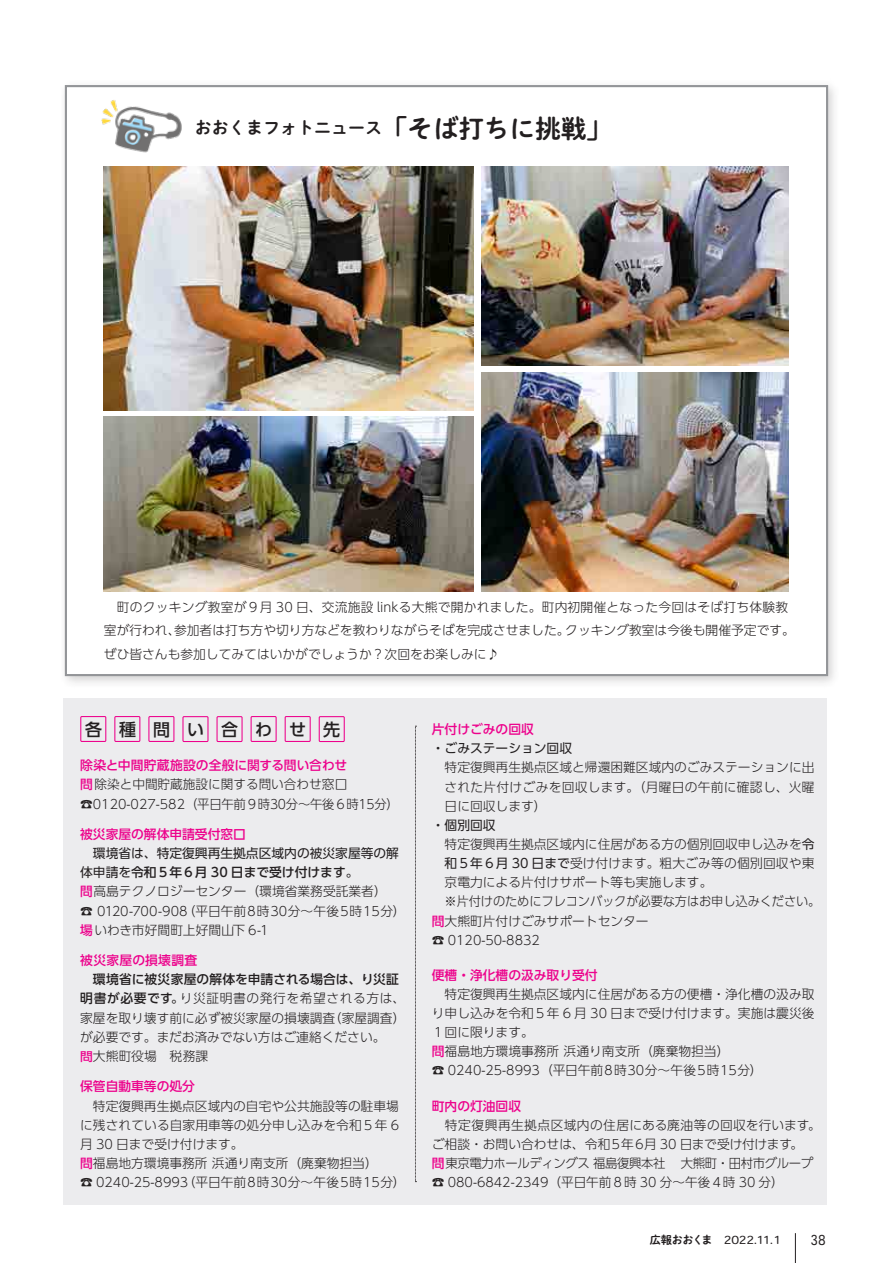
<style>
.page{position:relative;width:893px;height:1263px;background:#fff}
.page>*{position:absolute;margin:0;border:0;box-sizing:border-box;transform-origin:0 0}
.t1{font:25.5px "P Shuei NM Go Std N B";color:#231f20}
.t2{font:16.95px "P Shuei NM Go Std N B";color:#231f20}
.t3{font:500 16.95px "UD Shin Go Pro";letter-spacing:1em;color:#231f20}
.t4{font:13.8px "Heisei Maru Go Std W4";color:#231f20;scale:.8 1}
.t5{font:300 12.75px/19.2px "UD Shin Go Pro";color:#231f20}
.t6{font:300 12.75px/23.4px "UD Shin Go Pro";letter-spacing:.02em;color:#231f20}
.t7{font:500 12.75px "UD Shin Go Pro";color:#ed028c}
.t8{font:500 12.75px "UD Shin Go Pro";color:#231f20}
.t9{font:12.75px "UD Shin Go Pro";color:#231f20}
.t10{font:300 12.75px "UD Shin Go Pro";color:#231f20;scale:.96 1}
.t11{font:300 12.75px "UD Shin Go Pro";letter-spacing:.045em;color:#231f20}
.t12{font:500 12.75px "UD Shin Go Pro";letter-spacing:.02em;color:#ed028c}
.t13{font:500 12.75px "UD Shin Go Pro";letter-spacing:.04em;color:#231f20}
.t14{font:11.1px "Heisei Maru Go Std W4";letter-spacing:-.005em;color:#231f20}
.t15{font:11.1px "P Shuei NM Go Std N B";letter-spacing:-.035em;color:#231f20}
.s1{font-weight:500;color:#ed028c}
.s2{font-weight:400}
.s3{font-weight:500;font-size:12.15px;color:#ed028c}
</style>
<div class="page">
<div style="left:64px;top:698px;width:763px;height:506px;background:#ececee"></div>
<svg style="left:415px;top:726px;width:1px;height:456px"></svg>
<div style="left:285px;top:716px;width:26px;height:26px;border:1px solid #ed028c"></div>
<div style="left:148px;top:716px;width:26px;height:26px;border:1px solid #ed028c"></div>
<div style="left:217px;top:716px;width:26px;height:26px;border:1px solid #ed028c"></div>
<div style="left:251px;top:716px;width:26px;height:26px;border:1px solid #ed028c"></div>
<div style="left:114px;top:716px;width:26px;height:26px;border:1px solid #ed028c"></div>
<div style="left:80px;top:716px;width:26px;height:26px;border:1px solid #ed028c"></div>
<div style="left:319px;top:716px;width:26px;height:26px;border:1px solid #ed028c"></div>
<div style="left:182px;top:716px;width:27px;height:26px;border:1px solid #ed028c"></div>
<div style="left:58px;top:79px;width:782px;height:610px;background:#231f20;opacity:.2"></div>
<svg style="left:64px;top:84px;width:765px;height:593px"></svg>
<div style="left:189px;top:109px;width:416px;height:41px;background:#fff"></div>
<div style="left:189px;top:107px;width:416px;height:41px;background:#fff"></div>
<img style="left:104px;top:166px;width:369px;height:245px">
<img style="left:101px;top:97px;width:81px;height:59px">
<img style="left:481px;top:373px;width:307px;height:218px">
<img style="left:104px;top:417px;width:369px;height:174px">
<img style="left:481px;top:167px;width:307px;height:199px">
<hr style="left:795px;top:1233px;width:1px;height:30px;background:#231f20">
<h2 class="t2" style="left:195px;top:115px;width:189px">おおくまフォトニュース</h2>
<h1 class="t1" style="left:382px;top:109px;width:231px">「そば打ちに挑戦「</h1>
<p class="t6" style="left:565px;top:595px;width:231px;text-indent:-461px">　町のクッキング教室が９月 30 日、交流施設 linkる大熊で開かれました。町内初開催となった今回はそば打ち体験教クッキング教室は今後も開催予定です。</p>
<p class="t5" style="left:174px;top:620px;width:397px">参加者は打ち方や切り方などを教わりながらそばを完成させました。</p>
<p class="t5" style="left:104px;top:618px;width:397px;line-height:23.4px">室が行われ、<br>ぜひ皆さんも参加してみてはいかがでしょうか？次回をお楽しみに♪</p>
<h2 class="t3" style="left:85px;top:715px;width:257px">各種問い合わせ先</h2>
<p class="t5" style="left:80px;top:755px;width:320px"><span class="s1">除染と中間貯蔵施設の全般に関する問い合わせ<br>問</span>除染と中間貯蔵施設に関する問い合わせ窓口☎0120-027-582（平日午前９時30分～午後６時15分(</p>
<p class="t7" style="left:80px;top:824px;width:167px">被災家屋の解体申請受付窓口</p>
<p class="t9" style="left:80px;top:843px;width:320px">　環境省は、特定復興再生拠点区域内の被災家屋等の解</p>
<p class="t8" style="left:80px;top:862px;width:280px"><span class="s2">体申請を</span>令和５年６月 30 日まで受け付けます。</p>
<p class="t5" style="left:80px;top:881px;width:308px"><span class="s1">問</span>高島テクノロジーセンター（環境省業務受託業者(</p>
<p class="t5" style="left:183px;top:901px;width:224px">（平日午前８時30分～午後５時15分(</p>
<p class="t5" style="left:80px;top:901px;width:190px">☎ 0120-700-908<br><span class="s1">場</span>いわき市好間町上好間山下 6-1</p>
<p class="t12" style="left:80px;top:950px;width:119px">被災家屋の損壊調査</p>
<p class="t8" style="left:93px;top:969px;width:308px">環境省に被災家屋の解体を申請される場合は、り災証</p>
<p class="t11" style="left:180px;top:988px;width:227px">り災証明書の発行を希望される方は、</p>
<p class="t13" style="left:80px;top:988px;width:105px">明書が必要です。</p>
<p class="t5" style="left:80px;top:1008px;width:307px">家屋を取り壊す前に必ず被災家屋の損壊調査<br>が必要です。まだお済みでない方はご連絡ください。<span class="s3">問</span>大熊町役場　税務課</p>
<p class="t5" style="left:329px;top:1008px;width:78px">（家屋調査(</p>
<p class="t7" style="left:80px;top:1076px;width:116px">保管自動車等の処分</p>
<p class="t5" style="left:80px;top:1095px;width:320px">　特定復興再生拠点区域内の自宅や公共施設等の駐車場</p>
<p class="t5" style="left:80px;top:1115px;width:320px">に残されている自家用車等の処分申し込みを令和５年 6</p>
<p class="t5" style="left:80px;top:1134px;width:165px">月 30 日まで受け付けます。</p>
<p class="t5" style="left:80px;top:1153px;width:299px"><span class="s1">問</span>福島地方環境事務所浜通り南支所（廃棄物担当(</p>
<p class="t5" style="left:183px;top:1172px;width:224px">（平日午前８時30分～午後５時15分(</p>
<p class="t5" style="left:80px;top:1172px;width:110px">☎ 0240-25-8993</p>
<p class="t7" style="left:432px;top:719px;width:104px">片付けごみの回収</p>
<p class="t9" style="left:432px;top:738px;width:142px">・ごみステーション回収</p>
<p class="t5" style="left:445px;top:757px;width:371px;text-align:justify">特定復興再生拠点区域と帰還困難区域内のごみステーションに出された片付けごみを回収します。（月曜日の午前に確認し、火曜日に回収します(</p>
<p class="t9" style="left:432px;top:815px;width:65px">・個別回収</p>
<p class="t5" style="left:445px;top:834px;width:371px">特定復興再生拠点区域内に住居がある方の個別回収申し込みを<span class="s2">令</span></p>
<p class="t5" style="left:445px;top:853px;width:371px"><span class="s2">和５年６月 30 日まで</span>受け付けます。粗大ごみ等の個別回収や東</p>
<p class="t5" style="left:445px;top:872px;width:269px">京電力による片付けサポート等も実施します。</p>
<p class="t10" style="left:445px;top:891px;width:393px">※片付けのためにフレコンバックが必要な方はお申し込みください。</p>
<p class="t5" style="left:432px;top:911px;width:218px"><span class="s1">問</span>大熊町片付けごみサポートセンター</p>
<p class="t5" style="left:432px;top:930px;width:110px">☎ 0120-50-8832</p>
<p class="t7" style="left:432px;top:964px;width:167px">便槽・浄化槽の汲み取り受付</p>
<p class="t5" style="left:432px;top:984px;width:384px">　特定復興再生拠点区域内に住居がある方の便槽・浄化槽の汲み取り申し込みを令和５年 6 月 30 日まで受け付けます。実施は震災後<br>１回に限ります。<br><span class="s1">問</span>福島地方環境事務所浜通り南支所（廃棄物担当(<br>☎ 0240-25-8993（平日午前８時30分～午後５時15分(</p>
<p class="t7" style="left:432px;top:1095px;width:91px">町内の灯油回収</p>
<p class="t5" style="left:432px;top:1115px;width:391px;text-indent:13px">特定復興再生拠点区域内の住居にある廃油等の回収を行います。ご相談・お問い合わせは、令和５年６月 30 日まで受け付けます。<br><span class="s1">問</span>東京電力ホールディングス福島復興本社　大熊町・田村市グループ☎ 080-6842-2349（平日午前８時 30 分～午後４時 30 分(</p>
<p class="t15" style="left:650px;top:1232px;width:64px">広報おおくま</p>
<p class="t14" style="left:724px;top:1232px;width:58px">2022.11.1</p>
<p class="t4" style="left:811px;top:1231px;width:20px">38</p>
</div>
